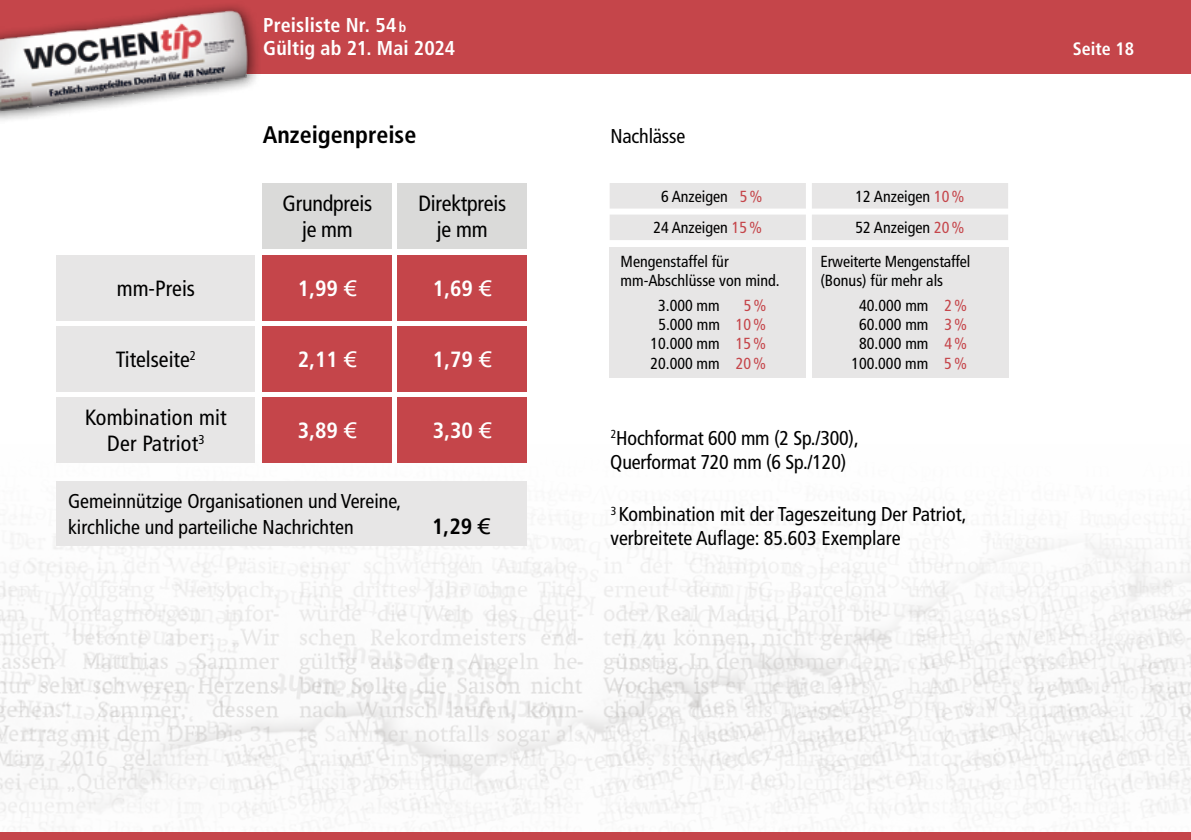
<style>
.page{position:relative;width:1191px;height:840px;background:#fff}
.page>*{position:absolute;margin:0;border:0;box-sizing:border-box;transform-origin:0 0}
.t1{font:700 condensed 24px "Frutiger";color:#000}
.t2{font:condensed 22px/26.4px "Frutiger";color:#000;text-align:center}
.t3{font:700 condensed 22px "Frutiger";color:#fff}
.t4{font:700 condensed 22px "Frutiger";color:#000}
.t5{font:condensed 20px/24px "Frutiger";color:#000}
.t6{font:700 condensed 20px/23px "Frutiger";letter-spacing:.005em;color:#fff}
.t7{font:700 condensed 18px "Frutiger";color:#fff}
.t8{font:condensed 16px/19.2px "Frutiger";color:#000}
.s1{font-size:14px}
.s2{font-family:"Frutiger VR";font-weight:400;font-stretch:normal}
.s3{color:#c5454a}
</style>
<div class="page">
<div style="left:0;top:0;width:1191px;height:74px;background:#c5454a"></div>
<div style="left:0;top:1px;width:262px;height:124px;background:#000;opacity:.65"></div>
<img style="left:0;top:5px;width:254px;height:112px">
<img style="left:0;top:437px;width:1191px;height:394px">
<div style="left:57px;top:481px;width:470px;height:64px;background:#e7e6e6"></div>
<div style="left:57px;top:397px;width:198px;height:65px;background:#e7e6e6"></div>
<div style="left:263px;top:397px;width:129px;height:65px;background:#c5454a"></div>
<div style="left:398px;top:397px;width:129px;height:65px;background:#c5454a"></div>
<div style="left:263px;top:183px;width:129px;height:65px;background:#dadad9"></div>
<div style="left:398px;top:183px;width:129px;height:65px;background:#dadad9"></div>
<div style="left:57px;top:255px;width:198px;height:65px;background:#e7e6e6"></div>
<div style="left:263px;top:255px;width:129px;height:65px;background:#c5454a"></div>
<div style="left:398px;top:255px;width:129px;height:65px;background:#c5454a"></div>
<div style="left:57px;top:326px;width:198px;height:65px;background:#e7e6e6"></div>
<div style="left:263px;top:326px;width:129px;height:65px;background:#c5454a"></div>
<div style="left:398px;top:326px;width:129px;height:65px;background:#c5454a"></div>
<div style="left:0;top:831px;width:1191px;height:8px;background:#c5454a"></div>
<svg style="left:610px;top:183px;width:398px;height:57px"></svg>
<div style="left:609px;top:247px;width:197px;height:131px;background:#e7e6e6"></div>
<div style="left:812px;top:247px;width:197px;height:131px;background:#e7e6e6"></div>
<p class="t6" style="left:263px;top:14px;width:193px">Preisliste Nr. 54 <span class="s1">b<br></span>Gültig ab 21. Mai 2024</p>
<p class="t1" style="left:263px;top:120px;width:155px">Anzeigenpreise</p>
<p class="t2" style="left:282px;top:190px;width:91px">Grundpreis je mm</p>
<p class="t2" style="left:418px;top:190px;width:89px">Direktpreis je mm</p>
<p class="t2" style="left:117px;top:275px;width:80px">mm-Preis</p>
<p class="t3" style="left:298px;top:275px;width:60px">1,99 <span class="s2">€</span></p>
<p class="t3" style="left:433px;top:275px;width:60px">1,69 <span class="s2">€</span></p>
<p class="t2" style="left:116px;top:346px;width:82px">Titelseite<sup>2</sup></p>
<p class="t3" style="left:298px;top:346px;width:60px">2,11 <span class="s2">€</span></p>
<p class="t3" style="left:433px;top:346px;width:60px">1,79 <span class="s2">€</span></p>
<p class="t2" style="left:85px;top:404px;width:143px">Kombination mit<br>Der Patriot<sup>3</sup></p>
<p class="t3" style="left:298px;top:417px;width:60px">3,89 <span class="s2">€</span></p>
<p class="t3" style="left:433px;top:417px;width:60px">3,30 <span class="s2">€</span></p>
<p class="t5" style="left:68px;top:487px;width:335px;line-height:26.4px">Gemeinnützige Organisationen und Vereine, kirchliche und parteiliche Nachrichten</p>
<p class="t4" style="left:432px;top:513px;width:60px">1,29 <span class="s2">€</span></p>
<p class="t5" style="left:610px;top:124px;width:76px">Nachlässe</p>
<p class="t8" style="left:661px;top:187px;width:103px">6 Anzeigen <span class="s3">5%</span></p>
<p class="t8" style="left:855px;top:187px;width:110px">12 Anzeigen <span class="s3">10%</span></p>
<p class="t8" style="left:653px;top:218px;width:110px">24 Anzeigen <span class="s3">15%</span></p>
<p class="t8" style="left:855px;top:218px;width:110px">52 Anzeigen <span class="s3">20%</span></p>
<p class="t8" style="left:620px;top:252px;width:161px">Mengenstaffel für mm-Abschlüsse von mind.</p>
<p class="t8" style="left:658px;top:296px;width:63px">3.000 mm</p>
<p class="t8" style="left:820px;top:251px;width:151px">Erweiterte Mengenstaffel (Bonus) für mehr als</p>
<p class="t8" style="left:851px;top:296px;width:117px;text-align:center">40.000 mm <span class="s3">2%<br></span>60.000 mm <span class="s3">3%<br></span>80.000 mm <span class="s3">4%<br></span>100.000 mm <span class="s3">5%</span></p>
<p class="t8" style="left:650px;top:296px;width:117px;text-align:right"><span class="s3">5%<br></span>5.000 mm <span class="s3">10%<br></span>10.000 mm <span class="s3">15%<br></span>20.000 mm <span class="s3">20%</span></p>
<p class="t5" style="left:610px;top:426px;width:250px"><sup>2</sup>Hochformat 600 mm (2 Sp./300),<br>Querformat 720 mm (6 Sp./120)</p>
<p class="t5" style="left:610px;top:502px;width:357px"><sup>3</sup> Kombination mit der Tageszeitung Der Patriot, verbreitete Auflage: 85.603 Exemplare</p>
<p class="t7" style="left:1072px;top:38px;width:63px">Seite 18</p>
</div>
